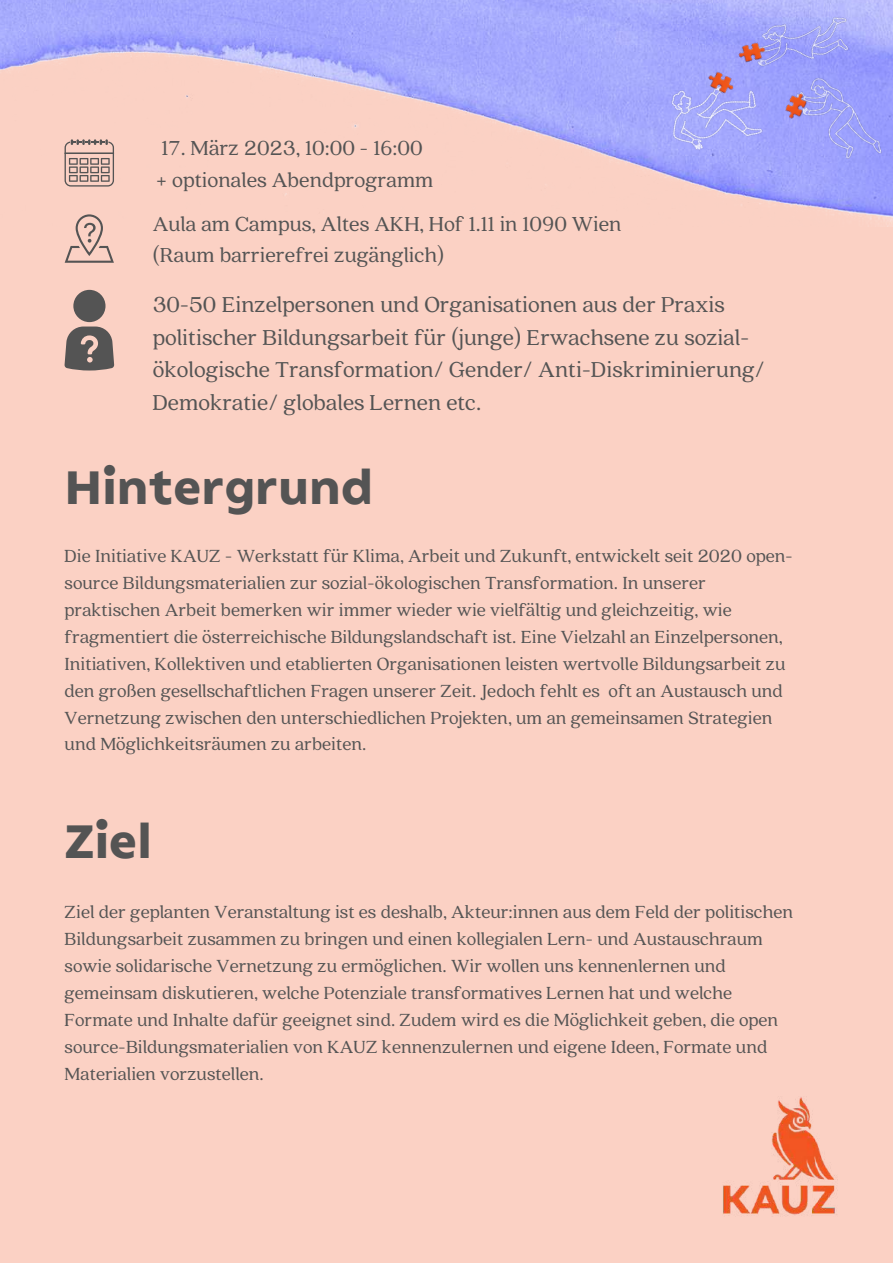
<style>
.page{position:relative;width:893px;height:1264px;background:#fff}
.page>*{position:absolute;margin:0;border:0;box-sizing:border-box;transform-origin:0 0}
.t1{font:800 47.25px "Compiler Plain";color:#545454}
.t2{font:24px/32.5px "Quincy CF";color:#545454}
.t3{font:22.5px/31.5px "Quincy CF";color:#545454}
.t4{font:19.5px/27px "Quincy CF";color:#545454}
</style>
<div class="page">
<div style="left:0;top:0;width:892px;height:1262px;background:#fbd1c4"></div>
<img style="left:0;top:0;width:892px;height:227px">
<img style="left:635px;top:48px;width:152px;height:152px">
<img style="left:693px;top:54px;width:47px;height:49px">
<img style="left:740px;top:0;width:127px;height:106px">
<img style="left:719px;top:23px;width:56px;height:56px">
<img style="left:783px;top:65px;width:109px;height:109px">
<img style="left:767px;top:83px;width:49px;height:50px">
<img style="left:723px;top:1097px;width:114px;height:118px">
<svg style="left:65px;top:139px;width:49px;height:47px"></svg>
<svg style="left:65px;top:214px;width:49px;height:49px"></svg>
<div style="left:73px;top:290px;width:32px;height:32px;background:#545454;border-radius:50%"></div>
<svg style="left:65px;top:326px;width:49px;height:44px"></svg>
<p class="t3" style="left:156px;top:131px;width:279px">17. März 2023, 10:00 - 16:00 + optionales Abendprogramm</p>
<p class="t3" style="left:153px;top:206px;width:470px">Aula am Campus, Altes AKH, Hof 1.11 in 1090 Wien (Raum barrierefrei zugänglich)</p>
<p class="t2" style="left:153px;top:287px;width:613px">30-50 Einzelpersonen und Organisationen aus der Praxis politischer Bildungsarbeit für (junge) Erwachsene zu sozial&shy;ökologische Transformation/ Gender/ Anti-Diskriminierung/ Demokratie/ globales Lernen etc.</p>
<h1 class="t1" style="left:65px;top:455px;width:310px">Hintergrund</h1>
<p class="t4" style="left:65px;top:541px;width:730px">Die Initiative KAUZ - Werkstatt für Klima, Arbeit und Zukunft, entwickelt seit 2020 open&shy;source Bildungsmaterialien zur sozial-ökologischen Transformation. In unserer praktischen Arbeit bemerken wir immer wieder wie vielfältig und gleichzeitig, wie fragmentiert die österreichische Bildungslandschaft ist. Eine Vielzahl an Einzelpersonen, Initiativen, Kollektiven und etablierten Organisationen leisten wertvolle Bildungsarbeit zu den großen gesellschaftlichen Fragen unserer Zeit. Jedoch fehlt es oft an Austausch und Vernetzung zwischen den unterschiedlichen Projekten, um an gemeinsamen Strategien und Möglichkeitsräumen zu arbeiten.</p>
<h1 class="t1" style="left:65px;top:808px;width:89px">Ziel</h1>
<p class="t4" style="left:65px;top:897px;width:730px">Ziel der geplanten Veranstaltung ist es deshalb, Akteur:innen aus dem Feld der politischen Bildungsarbeit zusammen zu bringen und einen kollegialen Lern- und Austauschraum sowie solidarische Vernetzung zu ermöglichen. Wir wollen uns kennenlernen und gemeinsam diskutieren, welche Potenziale transformatives Lernen hat und welche Formate und Inhalte dafür geeignet sind. Zudem wird es die Möglichkeit geben, die open source-Bildungsmaterialien von KAUZ kennenzulernen und eigene Ideen, Formate und Materialien vorzustellen.</p>
</div>
